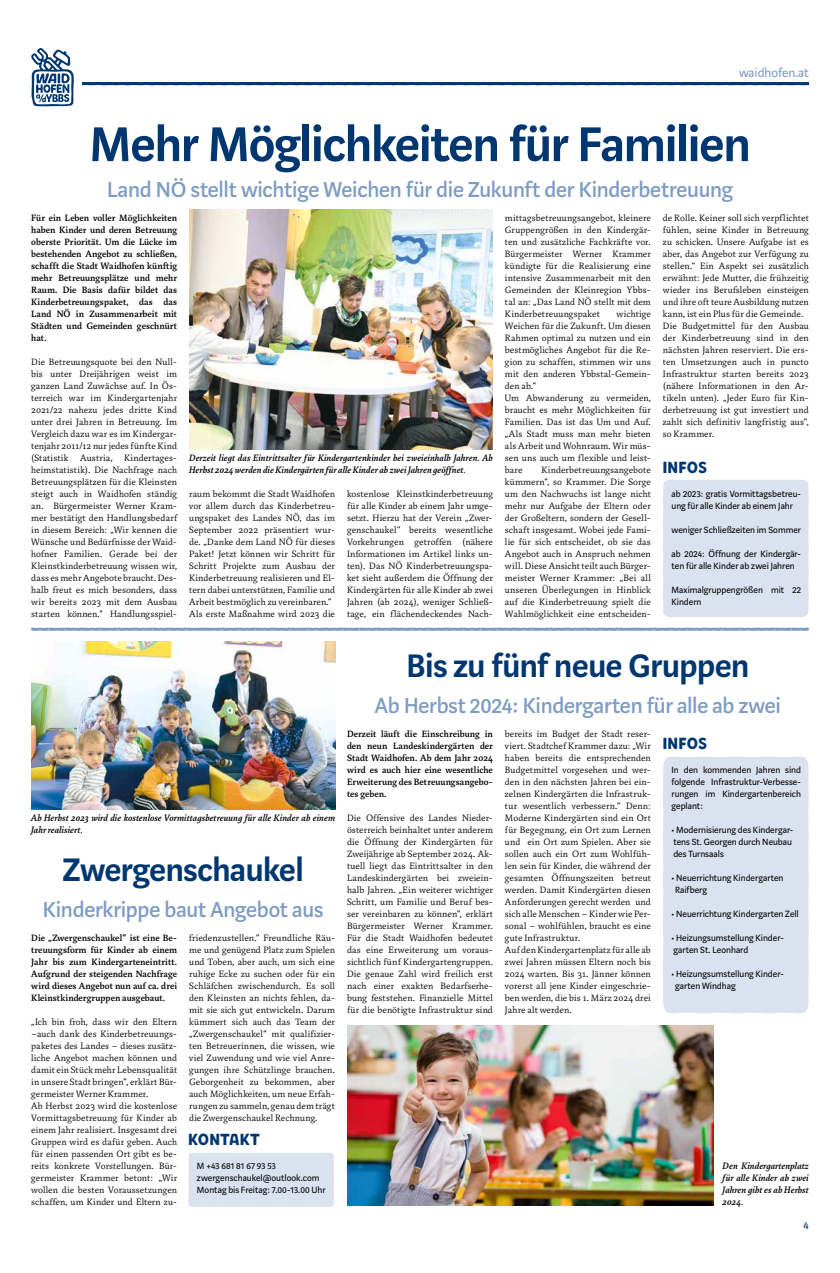
<style>
.page{position:relative;width:840px;height:1273px;background:#fff}
.page>*{position:absolute;margin:0;border:0;box-sizing:border-box;transform-origin:0 0}
.t1{font:600 54px "Marat Sans";letter-spacing:-.02em;color:#003770}
.t2{font:600 36px "Marat Sans";letter-spacing:-.01em;color:#003770}
.t3{font:500 24px "Marat Sans";letter-spacing:-.005em;color:#7d9cc4}
.t4{font:16px "Andri";color:#003770}
.t5{font:14px "Marat Sans";color:#7d9cc4}
.t6{font:12px "Marat Sans";color:#003770}
.t7{font:300 10px/12px "Marat";letter-spacing:.01em;color:#000;text-align:justify}
.t8{font:500 10px/12px "Marat";letter-spacing:.005em;color:#000;text-align:justify}
.t9{font:10px/12px "Marat Sans";color:#000}
.t10{font:italic 500 10px/12px "Marat";letter-spacing:.01em;color:#000}
</style>
<div class="page">
<svg style="left:82px;top:82px;width:726px;height:3px;background:#033971"></svg>
<svg style="left:31px;top:48px;width:43px;height:58px"></svg>
<img style="left:189px;top:209px;width:303px;height:240px">
<svg style="left:31px;top:627px;width:777px;height:4px;background:#9eb5d3"></svg>
<img style="left:31px;top:641px;width:304px;height:168px">
<img style="left:347px;top:1025px;width:366px;height:180px">
<div style="left:663px;top:480px;width:145px;height:137px;background:#dae1ef"></div>
<div style="left:663px;top:756px;width:145px;height:257px;background:#dae1ef"></div>
<div style="left:188px;top:1153px;width:146px;height:54px;background:#dae1ef"></div>
<h3 class="t5" style="left:738px;top:65px;width:71px">waidhofen.at</h3>
<h1 class="t1" style="left:89px;top:116px;width:662px">Mehr Möglichkeiten für Familien</h1>
<h3 class="t3" style="left:107px;top:177px;width:627px">Land NÖ stellt wichtige Weichen für die Zukunft der Kinderbetreuung</h3>
<p class="t8" style="left:31px;top:212px;width:147px">Für ein Leben voller Möglichkeiten haben Kinder und deren Betreuung oberste Priorität. Um die Lücke im bestehenden Angebot zu schließen, schafft die Stadt Waidhofen künftig mehr Betreuungsplätze und mehr Raum. Die Basis dafür bildet das Kinderbetreuungspaket, das das Land NÖ in Zusammenarbeit mit Städten und Gemeinden geschnürt hat.</p>
<p class="t7" style="left:31px;top:356px;width:147px">Die Betreuungsquote bei den Null&shy;bis unter Dreijährigen weist im ganzen Land Zuwächse auf. In Ös&shy;terreich war im Kindergartenjahr 2021/22 nahezu jedes dritte Kind unter drei Jahren in Betreuung. Im Vergleich dazu war es im Kindergar&shy;tenjahr 2011/12 nur jedes fünfte Kind (Statistik Austria, Kindertages&shy;heimstatistik). Die Nachfrage nach Betreuungsplätzen für die Kleinsten steigt auch in Waidhofen ständig an. Bürgermeister Werner Kram&shy;mer bestätigt den Handlungsbedarf in diesem Bereich: „Wir kennen die Wünsche und Bedürfnisse der Waid&shy;hofner Familien. Gerade bei der Kleinstkinderbetreuung wissen wir, dass es mehr Angebote braucht. Des&shy;halb freut es mich besonders, dass wir bereits 2023 mit dem Ausbau starten können.“ Handlungsspiel-</p>
<p class="t7" style="left:662px;top:212px;width:147px;text-align:left">de Rolle. Keiner soll sich verpflichtet fühlen, seine Kinder in Betreuung zu schicken. Unsere Aufgabe ist es aber, das Angebot zur Verfügung zu stellen.“ Ein Aspekt sei zusätzlich erwähnt: Jede Mutter, die frühzeitig wieder ins Berufsleben einsteigen und ihre oft teure Ausbildung nutzen kann, ist ein Plus für die Gemeinde.<br>Die Budgetmittel für den Ausbau der Kinderbetreuung sind in den nächsten Jahren reserviert. Die ers&shy;ten Umsetzungen auch in puncto Infrastruktur starten bereits 2023 (nähere Informationen in den Ar&shy;tikeln unten). „Jeder Euro für Kin&shy;derbetreuung ist gut investiert und zahlt sich definitiv langfristig aus“, so Krammer.</p>
<p class="t7" style="left:504px;top:212px;width:147px">mittagsbetreuungsangebot, kleinere Gruppengrößen in den Kindergär&shy;ten und zusätzliche Fachkräfte vor.<br>Bürgermeister Werner Krammer kündigte für die Realisierung eine intensive Zusammenarbeit mit den Gemeinden der Kleinregion Ybbs&shy;tal an: „Das Land NÖ stellt mit dem Kinderbetreuungspaket</p>
<p class="t7" style="left:504px;top:308px;width:147px;text-align:left;text-indent:111px">wichtige<br>Weichen für die Zukunft. Um diesen<br>Rahmen optimal zu nutzen und ein bestmögliches Angebot für die Re&shy;gion zu schaffen, stimmen wir uns mit den anderen Ybbstal-Gemein&shy;den ab.“<br>Um Abwanderung zu vermeiden, braucht es mehr Möglichkeiten für<br>Familien. Das ist das Um und Auf. „Als Stadt muss man mehr bieten als Arbeit und Wohnraum. Wir müs&shy;sen uns auch um flexible und leist&shy;bare</p>
<p class="t10" style="left:189px;top:452px;width:305px">Derzeit liegt das Eintrittsalter für Kindergartenkinder bei zweieinhalb Jahren. Ab<br>Herbst 2024 werden die Kindergärten für alle Kinder ab zwei Jahren geöffnet.</p>
<h3 class="t4" style="left:662px;top:458px;width:46px">INFOS</h3>
<p class="t7" style="left:504px;top:464px;width:147px;text-indent:37px">Kinderbetreuungsangebote kümmern“, so Krammer. Die Sorge um den Nachwuchs ist lange nicht mehr nur Aufgabe der Eltern oder der Großeltern, sondern der Gesell&shy;schaft insgesamt. Wobei jede Fami&shy;lie für sich entscheidet, ob sie das Angebot auch in Anspruch nehmen will. Diese Ansicht teilt auch Bürger&shy;meister Werner Krammer: „Bei all unseren Überlegungen in Hinblick auf die Kinderbetreuung spielt die Wahlmöglichkeit eine entscheiden-</p>
<p class="t7" style="left:189px;top:488px;width:147px;text-align:left">raum bekommt die Stadt Waidhofen vor allem durch das Kinderbetreu&shy;ungspaket des Landes NÖ, das im September 2022 präsentiert wur&shy;de. „Danke dem Land NÖ für dieses Paket! Jetzt können wir Schritt für Schritt Projekte zum Ausbau der Kinderbetreuung realisieren und El&shy;tern dabei unterstützen, Familie und Arbeit bestmöglich zu vereinbaren.“ Als erste Maßnahme wird 2023 die</p>
<p class="t7" style="left:347px;top:488px;width:147px">kostenlose Kleinstkinderbetreuung für alle Kinder ab einem Jahr umge&shy;setzt. Hierzu hat der Verein „Zwer&shy;genschaukel“ bereits wesentliche Vorkehrungen getroffen (nähere Informationen im Artikel links un&shy;ten). Das NÖ Kinderbetreuungspa&shy;ket sieht außerdem die Öffnung der Kindergärten für alle Kinder ab zwei Jahren (ab 2024), weniger Schließ&shy;tage, ein flächendeckendes Nach-</p>
<p class="t9" style="left:671px;top:488px;width:131px">ab 2023: gratis Vormittagsbetreu&shy;ung für alle Kinder ab einem Jahr</p>
<p class="t9" style="left:671px;top:524px;width:131px">weniger Schließzeiten im Sommer</p>
<p class="t9" style="left:671px;top:548px;width:131px">ab 2024: Öffnung der Kindergär&shy;ten für alle Kinder ab zwei Jahren</p>
<p class="t9" style="left:671px;top:584px;width:131px">Maximalgruppengrößen mit 22<br>Kindern</p>
<p class="t10" style="left:31px;top:812px;width:305px">Ab Herbst 2023 wird die kostenlose Vormittagsbetreuung für alle Kinder ab einem<br>Jahr realisiert.</p>
<h2 class="t2" style="left:62px;top:851px;width:243px">Zwergenschaukel</h2>
<h3 class="t3" style="left:43px;top:897px;width:282px">Kinderkrippe baut Angebot aus</h3>
<p class="t8" style="left:31px;top:932px;width:147px">Die „Zwergenschaukel“ ist eine Be&shy;treuungsform für Kinder ab einem Jahr bis zum Kindergarteneintritt.<br>Aufgrund der steigenden Nachfrage wird dieses Angebot nun auf ca. drei Kleinstkindergruppen ausgebaut.</p>
<p class="t7" style="left:31px;top:1016px;width:147px;text-align:left">„Ich bin froh, dass wir den Eltern –auch dank des Kinderbetreuungs&shy;paketes des Landes – dieses zusätz&shy;liche Angebot machen können und damit ein Stück mehr Lebensqualität in unsere Stadt bringen“, erklärt Bür&shy;germeister Werner Krammer.<br>Ab Herbst 2023 wird die kostenlose Vormittagsbetreuung für Kinder ab einem Jahr realisiert. Insgesamt drei Gruppen wird es dafür geben. Auch für einen passenden Ort gibt es be&shy;reits konkrete Vorstellungen. Bür&shy;germeister Krammer betont: „Wir wollen die besten Voraussetzungen schaffen, um Kinder und Eltern zu-</p>
<p class="t7" style="left:189px;top:932px;width:147px">friedenzustellen.“ Freundliche Räu&shy;me und genügend Platz zum Spielen und Toben, aber auch, um sich eine ruhige Ecke zu suchen oder für ein Schläfchen zwischendurch. Es soll den Kleinsten an nichts fehlen, da&shy;mit sie sich gut entwickeln. Darum kümmert sich auch das Team der „Zwergenschaukel“ mit qualifizier&shy;ten Betreuerinnen, die wissen, wie viel Zuwendung und wie viel Anre&shy;gungen ihre Schützlinge brauchen.<br>Geborgenheit zu bekommen, aber auch Möglichkeiten, um neue Erfah&shy;rungen zu sammeln, genau dem trägt die Zwergenschaukel Rechnung.</p>
<h3 class="t4" style="left:188px;top:1130px;width:73px">KONTAKT</h3>
<p class="t9" style="left:197px;top:1160px;width:130px">M +43 681 81 67 93 53 zwergenschaukel@outlook.com<br>Montag bis Freitag: 7.00-13.00 Uhr</p>
<h2 class="t2" style="left:406px;top:647px;width:344px">Bis zu fünf neue Gruppen</h2>
<h3 class="t3" style="left:374px;top:693px;width:407px">Ab Herbst 2024: Kindergarten für alle ab zwei</h3>
<p class="t8" style="left:347px;top:728px;width:147px">Derzeit läuft die Einschreibung in den neun Landeskindergärten der Stadt Waidhofen. Ab dem Jahr 2024 wird es auch hier eine wesentliche Erweiterung des Betreuungsangebo&shy;tes geben.</p>
<p class="t7" style="left:347px;top:812px;width:147px">Die Offensive des Landes Nieder&shy;österreich beinhaltet unter anderem die Öffnung der Kindergärten für Zweijährige ab September 2024. Ak&shy;tuell liegt das Eintrittsalter in den Landeskindergärten bei zweiein&shy;halb Jahren. „Ein weiterer wichtiger Schritt, um Familie und Beruf bes&shy;ser vereinbaren zu können“, erklärt Bürgermeister Werner Krammer.<br>Für die Stadt Waidhofen bedeutet das eine Erweiterung um voraus&shy;sichtlich fünf Kindergartengruppen.<br>Die genaue Zahl wird freilich erst nach einer exakten Bedarfserhe&shy;bung feststehen. Finanzielle Mittel für die benötigte Infrastruktur sind</p>
<p class="t7" style="left:504px;top:728px;width:147px;text-align:left">bereits im Budget der Stadt reser&shy;viert. Stadtchef Krammer dazu: „Wir haben bereits die entsprechenden Budgetmittel vorgesehen und wer&shy;den in den nächsten Jahren bei ein&shy;zelnen Kindergärten die Infrastruk&shy;tur wesentlich verbessern.“ Denn:<br>Moderne Kindergärten sind ein Ort für Begegnung, ein Ort zum Lernen und ein Ort zum Spielen. Aber sie sollen auch ein Ort zum Wohlfüh&shy;len sein für Kinder, die während der gesamten Öffnungszeiten betreut werden. Damit Kindergärten diesen Anforderungen gerecht werden und sich alle Menschen – Kinder wie Per&shy;sonal – wohlfühlen, braucht es eine gute Infrastruktur.<br>Auf den Kindergartenplatz für alle ab zwei Jahren müssen Eltern noch bis 2024 warten. Bis 31. Jänner können vorerst all jene Kinder eingeschrie&shy;ben werden, die bis 1. März 2024 drei Jahre alt werden.</p>
<h3 class="t4" style="left:662px;top:734px;width:46px">INFOS</h3>
<p class="t9" style="left:671px;top:764px;width:131px;text-align:justify">In den kommenden Jahren sind folgende Infrastruktur-Verbesse&shy;rungen im Kindergartenbereich geplant:</p>
<p class="t9" style="left:671px;top:824px;width:123px">• Modernisierung des Kindergar&shy;tens St. Georgen durch Neubau des Turnsaals</p>
<p class="t9" style="left:674px;top:872px;width:110px;text-indent:-4px">• Neuerrichtung Kindergarten<br>Raifberg</p>
<p class="t9" style="left:671px;top:908px;width:129px">• Neuerrichtung Kindergarten Zell</p>
<p class="t9" style="left:671px;top:932px;width:114px">• Heizungsumstellung Kinder&shy;garten St. Leonhard</p>
<p class="t9" style="left:674px;top:968px;width:110px;text-indent:-4px">• Heizungsumstellung Kinder&shy;garten Windhag</p>
<p class="t10" style="left:722px;top:1160px;width:88px;text-align:justify">Den Kindergartenplatz für alle Kinder ab zwei Jahren gibt es ab Herbst 2024.</p>
<p class="t6" style="left:803px;top:1219px;width:7px">4</p>
</div>
